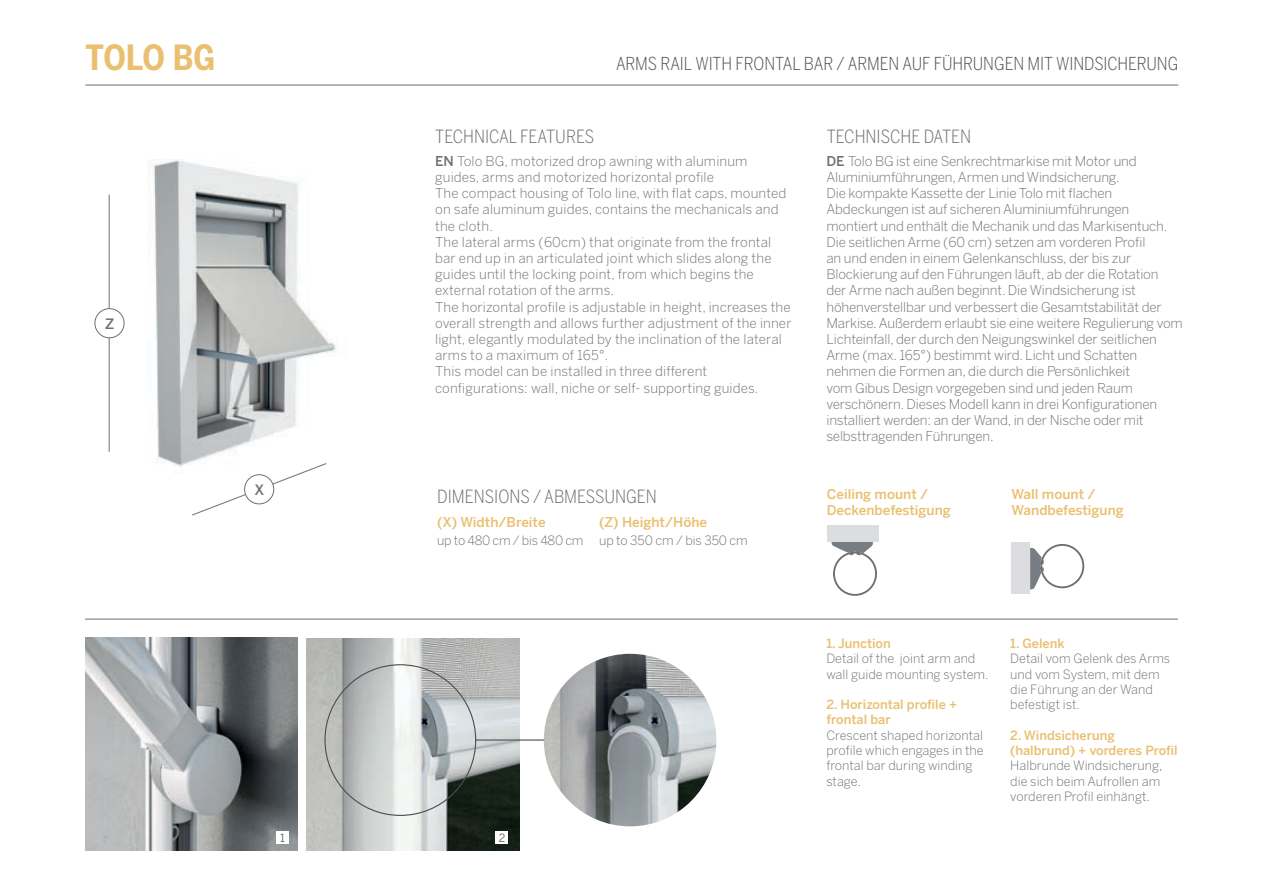
<style>
.page{position:relative;width:1263px;height:893px;background:#fff}
.page>*{position:absolute;margin:0;border:0;box-sizing:border-box;transform-origin:0 0}
.t1{font:700 34.5px "Benton Sans Cond";letter-spacing:-.015em;color:#eabf6f}
.t2{font:300 18px "Benton Sans Cond";color:#696a6c}
.t3{font:300 17.7px "Benton Sans Cond";letter-spacing:-.005em;color:#4d4d4f}
.t4{font:500 14.25px "Benton Sans";color:#6d6f71}
.t5{font:300 13.5px/16.2px "Benton Sans";letter-spacing:-.01em;color:#6d6f71}
.t6{font:300 13.5px/16.2px "Benton Sans";letter-spacing:.01em;color:#6d6f71}
.t7{font:500 13.5px/16.2px "Benton Sans";color:#eabf6f}
.t8{font:300 12.75px/15.3px "Benton Sans";color:#6d6f71}
.t9{font:500 12.75px/15.3px "Benton Sans";color:#eabf6f}
.t10{font:300 12.75px "Benton Sans";letter-spacing:-.02em;color:#6d6f71}
.t11{font:11.25px "Benton Sans";color:#58595b}
.s1{font-weight:500}
</style>
<div class="page">
<img style="left:148px;top:160px;width:189px;height:307px">
<img style="left:85px;top:638px;width:213px;height:212px">
<svg style="left:191px;top:463px;width:136px;height:53px"></svg>
<hr style="left:109px;top:195px;width:1px;height:256px;background:#6d6f71">
<div style="left:95px;top:309px;width:29px;height:29px;background:#fff;border-radius:50%"></div>
<div style="left:95px;top:308px;width:29px;height:30px;border:1px solid #6d6f71;border-radius:50%"></div>
<div style="left:245px;top:475px;width:29px;height:29px;background:#fff;border-radius:50%"></div>
<div style="left:244px;top:474px;width:30px;height:30px;border:1px solid #6d6f71;border-radius:50%"></div>
<hr style="left:85px;top:85px;width:1093px;height:1px;background:#6d6f71">
<hr style="left:85px;top:619px;width:1093px;height:1px;background:#6d6f71">
<div style="left:276px;top:832px;width:13px;height:12px;background:#fff"></div>
<img style="left:306px;top:638px;width:213px;height:213px">
<hr style="left:476px;top:739px;width:78px;height:2px;background:#4d4d4f">
<img style="left:544px;top:654px;width:172px;height:172px;border-radius:86px">
<div style="left:495px;top:832px;width:13px;height:12px;background:#fff"></div>
<svg style="left:1030px;top:548px;width:14px;height:42px"></svg>
<div style="left:1011px;top:542px;width:19px;height:52px;background:#dcddde"></div>
<svg style="left:831px;top:541px;width:42px;height:14px"></svg>
<div style="left:827px;top:525px;width:51px;height:16px;background:#dcddde"></div>
<div style="left:833px;top:551px;width:44px;height:45px;border:2px solid #6d6f71;border-radius:50%"></div>
<div style="left:1040px;top:544px;width:44px;height:44px;border:2px solid #6d6f71;border-radius:50%"></div>
<h1 class="t1" style="left:85px;top:37px;width:131px">TOLO BG</h1>
<p class="t4" style="left:105px;top:315px;width:11px">Z</p>
<p class="t4" style="left:254px;top:481px;width:11px">X</p>
<h3 class="t3" style="left:616px;top:53px;width:148px">ARMS RAI L WITH FRONTA</h3>
<h3 class="t3" style="left:792px;top:53px;width:86px">L BAR / ARMEN</h3>
<h3 class="t3" style="left:903px;top:53px;width:10px">AUF</h3>
<h3 class="t3" style="left:934px;top:53px;width:50px">FÜHRUNGEN</h3>
<h3 class="t3" style="left:1027px;top:53px;width:51px">MIT WINDSIC</h3>
<h3 class="t3" style="left:1117px;top:53px;width:40px">HERUNG</h3>
<h2 class="t2" style="left:435px;top:126px;width:161px">TECH NICAL FEATURES</h2>
<h2 class="t2" style="left:827px;top:126px;width:146px">TECH NISCH E DATEN</h2>
<p class="t6" style="left:435px;top:153px;width:358px"><span class="s1">EN</span> Tolo BG, motorized drop awning with aluminum guides, arms and motorized horizontal profile<br>The compact housing of Tolo line, with flat caps, mounted on safe aluminum guides, contains the mechanicals and the cloth.<br>The lateral arms (60cm) that originate from the frontal bar end up in an articulated joint which slides along the guides until the locking point, from which begins the external rotation of the arms.<br>The horizontal profile is adjustable in height, increases the overall strength and allows further adjustment of the inner light, elegantly modulated by the inclination of the lateral arms to a maximum of 165°.<br>This model can be installed in three different configurations: wall, niche or self- supporting guides.</p>
<p class="t5" style="left:826px;top:153px;width:358px"><span class="s1">DE</span> Tolo BG ist eine Senkrechtmarkise mit Motor und Aluminiumführungen, Armen und Windsicherung.<br>Die kompakte Kassette der Linie Tolo mit flachen Abdeckungen ist auf sicheren Aluminiumführungen montiert und enthält die Mechanik und das Markisentuch.<br>Die seitlichen Arme (60 cm) setzen am vorderen Profil<br>an und enden in einem Gelenkanschluss, der bis zur Blockierung auf den Führungen läuft, ab der die Rotation<br>der Arme nach außen beginnt. Die Windsicherung ist höhenverstellbar und verbessert die Gesamtstabilität der Markise. Außerdem erlaubt sie eine weitere Regulierung vom Lichteinfall, der durch den Neigungswinkel der seitlichen Arme (max. 165°) bestimmt wird. Licht und Schatten nehmen die Formen an, die durch die Persönlichkeit<br>vom Gibus Design vorgegeben sind und jeden Raum verschönern. Dieses Modell kann in drei Konfigurationen installiert werden: an der Wand, in der Nische oder mit selbsttragenden Führungen.</p>
<h2 class="t2" style="left:437px;top:486px;width:221px">DIMENSIONS / ABMESSUNGEN</h2>
<p class="t7" style="left:437px;top:514px;width:110px">(X) Width/Breite</p>
<p class="t7" style="left:599px;top:514px;width:110px">(Z) Height/Höhe</p>
<p class="t10" style="left:437px;top:533px;width:312px">up to 480 cm / bis 480 cm up to 350 cm / bis 350 cm</p>
<p class="t7" style="left:827px;top:486px;width:125px">Ceiling mount /<br>Deckenbefestigung</p>
<p class="t7" style="left:1011px;top:486px;width:114px">Wall mount /<br>Wandbefestigung</p>
<p class="t11" style="left:280px;top:831px;width:6px">1</p>
<p class="t11" style="left:499px;top:831px;width:8px">2</p>
<p class="t9" style="left:826px;top:635px;width:66px">1. Junction</p>
<p class="t8" style="left:826px;top:651px;width:164px">Detail of the joint arm and wall guide mounting system.</p>
<p class="t9" style="left:826px;top:697px;width:132px">2. Horizontal profile + frontal bar</p>
<p class="t8" style="left:826px;top:727px;width:159px">Crescent shaped horizontal profile which engages in the frontal bar during winding stage.</p>
<p class="t9" style="left:1010px;top:635px;width:56px">1. Gelenk</p>
<p class="t8" style="left:1010px;top:651px;width:161px">Detail vom Gelenk des Arms und vom System, mit dem die Führung an der Wand befestigt ist.</p>
<p class="t9" style="left:1010px;top:727px;width:169px">2. Windsicherung (halbrund) + vorderes Profil</p>
<p class="t8" style="left:1010px;top:758px;width:154px">Halbrunde Windsicherung, die sich beim Aufrollen am vorderen Profil einhängt.</p>
</div>
